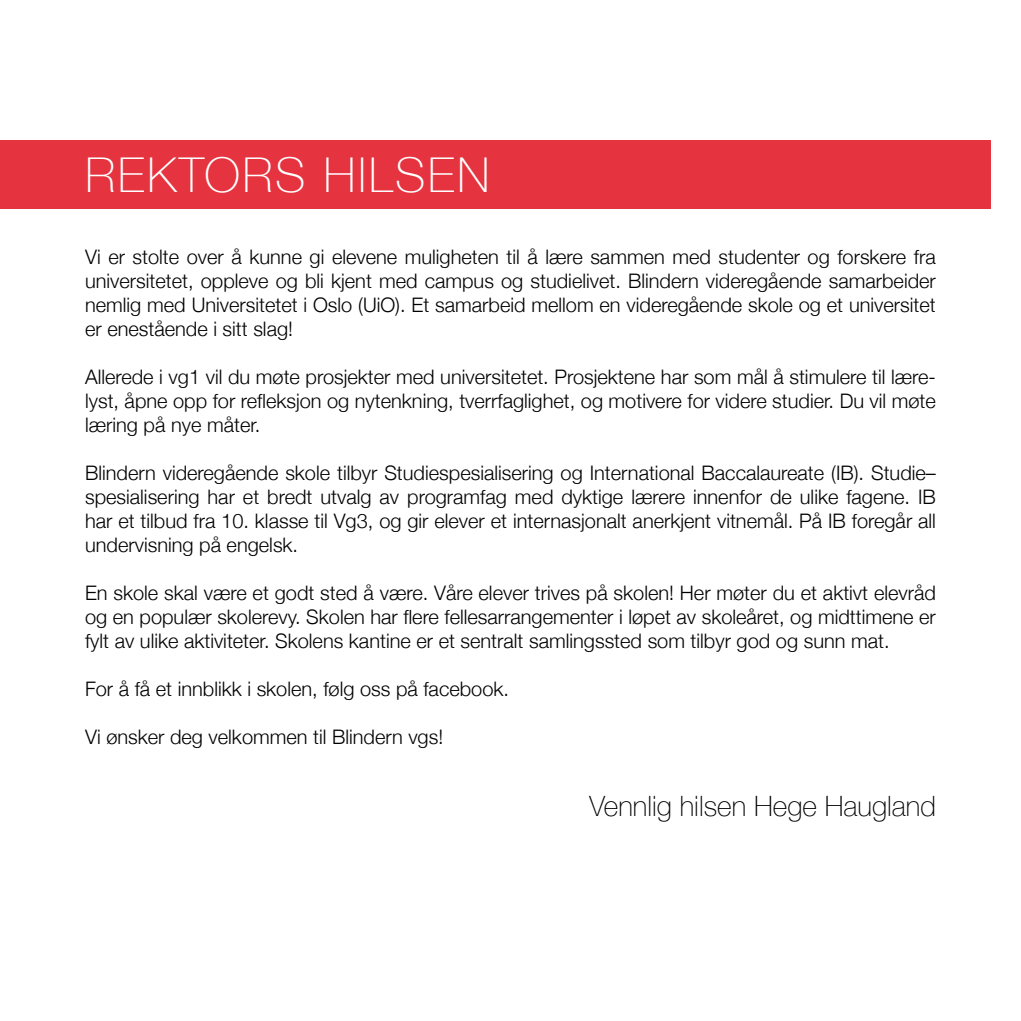
<style>
.page{position:relative;width:1021px;height:1021px;background:#fff}
.page>*{position:absolute;margin:0;border:0;box-sizing:border-box;transform-origin:0 0}
.t1{font:100 48px "Helvetica Neue";letter-spacing:.05em;color:#fff}
.t2{font:100 28px "Helvetica Neue";color:#000}
.t3{font:300 20px/24px "Helvetica Neue";color:#000;text-align:justify}
</style>
<div class="page">
<div style="left:0;top:140px;width:991px;height:69px;background:#e5333f"></div>
<h1 class="t1" style="left:85px;top:139px;width:406px">REKTORS HILSEN</h1>
<p class="t3" style="left:85px;top:243px;width:852px">Vi er stolte over å kunne gi elevene muligheten til å lære sammen med studenter og forskere fra universitetet, oppleve og bli kjent med campus og studielivet. Blindern videregående samarbeider nemlig med Universitetet i Oslo (UiO). Et samarbeid mellom en videregående skole og et universitet er enestående i sitt slag!</p>
<p class="t3" style="left:85px;top:363px;width:852px">Allerede i vg1 vil du møte prosjekter med universitetet. Prosjektene har som mål å stimulere til lære&shy;lyst, åpne opp for refleksjon og nytenkning, tverrfaglighet, og motivere for videre studier. Du vil møte læring på nye måter.</p>
<p class="t3" style="left:85px;top:459px;width:852px">Blindern videregående skole tilbyr Studiespesialisering og International Baccalaureate (IB). Studie– spesialisering har et bredt utvalg av programfag med dyktige lærere innenfor de ulike fagene. IB har et tilbud fra 10. klasse til Vg3, og gir elever et internasjonalt anerkjent vitnemål. På IB foregår all undervisning på engelsk.</p>
<p class="t3" style="left:85px;top:579px;width:852px">En skole skal være et godt sted å være. Våre elever trives på skolen! Her møter du et aktivt elevråd og en populær skolerevy. Skolen har flere fellesarrangementer i løpet av skoleåret, og midttimene er fylt av ulike aktiviteter. Skolens kantine er et sentralt samlingssted som tilbyr god og sunn mat.</p>
<p class="t3" style="left:85px;top:675px;width:425px">For å få et innblikk i skolen, følg oss på facebook.</p>
<p class="t3" style="left:85px;top:723px;width:359px">Vi ønsker deg velkommen til Blindern vgs!</p>
<h2 class="t2" style="left:589px;top:785px;width:348px">Vennlig hilsen Hege Haugland</h2>
</div>
